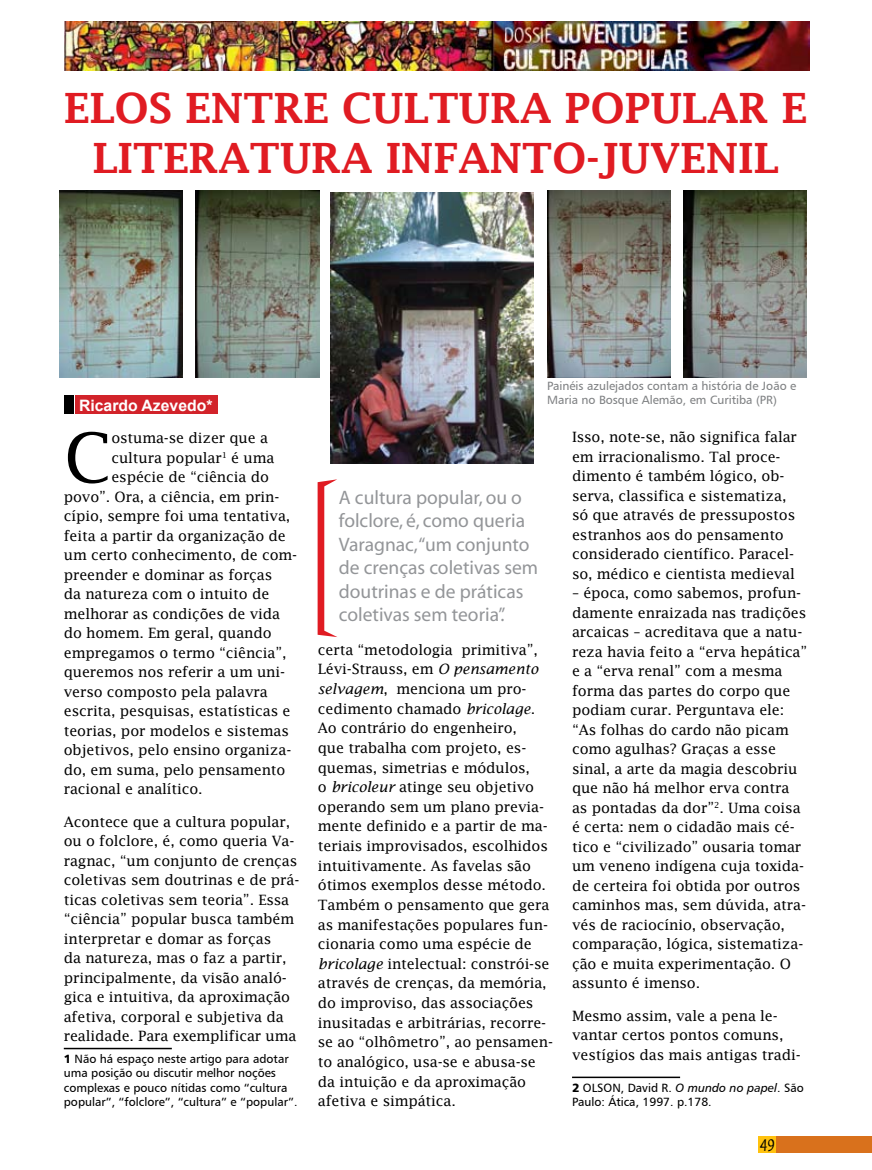
<style>
.page{position:relative;width:872px;height:1170px;background:#fff}
.page>*{position:absolute;margin:0;border:0;box-sizing:border-box;transform-origin:0 0}
.t1{font:68.25px "Lucida Fax";color:#000}
.t2{font:600 41.85px "Lucida Fax";letter-spacing:-.01em;color:#e01b22}
.t3{font:19.5px/23.4px "Myriad";color:#939598}
.t4{font:18px "Myriad Tilt";color:#000}
.t5{font:700 15.75px "Arial";color:#fff}
.t6{font:14.25px/19.5px "Lucida Fax";letter-spacing:-.01em;color:#000}
.t7{font:12px/14.4px "Humanist 777 BT Roman B";color:#000}
.t8{font:12px/14.4px "Humanist 777 BT Roman B";color:#808284}
.s1{font-style:italic}
.s2{font-family:"Humanist 777 BT Italic B"}
</style>
<div class="page">
<div style="left:775px;top:1135px;width:97px;height:17px;background:#d9711c"></div>
<div style="left:758px;top:1135px;width:17px;height:17px;background:#ffc20e"></div>
<hr style="left:64px;top:1047px;width:108px;height:2px;background:#000">
<div style="left:64px;top:395px;width:10px;height:19px;background:#000"></div>
<div style="left:75px;top:395px;width:143px;height:19px;background:#d2232a"></div>
<svg style="left:317px;top:479px;width:20px;height:158px"></svg>
<hr style="left:572px;top:1076px;width:108px;height:1px;background:#000">
<img style="left:65px;top:21px;width:744px;height:49px">
<img style="left:330px;top:193px;width:203px;height:270px">
<img style="left:60px;top:190px;width:123px;height:187px">
<img style="left:196px;top:190px;width:123px;height:187px">
<img style="left:547px;top:190px;width:123px;height:187px">
<img style="left:683px;top:190px;width:123px;height:187px">
<h2 class="t2" style="left:64px;top:84px;width:53px">ELOS</h2>
<h2 class="t2" style="left:185px;top:84px;width:87px">ENTRE</h2>
<h2 class="t2" style="left:342px;top:84px;width:252px">CULTURA POP</h2>
<h2 class="t2" style="left:650px;top:84px;width:61px">ULAR</h2>
<h2 class="t2" style="left:781px;top:84px;width:24px">E</h2>
<h2 class="t2" style="left:93px;top:134px;width:28px">LITERAT</h2>
<h2 class="t2" style="left:280px;top:134px;width:479px">URA INFANTO-JUVENIL</h2>
<p class="t5" style="left:79px;top:395px;width:135px">Ricardo Azevedo*</p>
<h1 class="t1" style="left:64px;top:418px;width:50px">C</h1>
<p class="t6" style="left:111px;top:428px;width:158px">ostuma-se dizer que a</p>
<p class="t6" style="left:111px;top:448px;width:164px">cultura popular é uma</p>
<p class="t6" style="left:111px;top:467px;width:159px">espécie de “ciência do</p>
<p class="t6" style="left:64px;top:487px;width:217px">povo”. Ora, a ciência, em prin-</p>
<p class="t6" style="left:64px;top:506px;width:228px">cípio, sempre foi uma tentativa,</p>
<p class="t6" style="left:64px;top:526px;width:224px">feita a partir da organização de</p>
<p class="t6" style="left:64px;top:545px;width:235px">um certo conhecimento, de com-</p>
<p class="t6" style="left:64px;top:565px;width:210px">preender e dominar as forças</p>
<p class="t6" style="left:64px;top:584px;width:207px">da natureza com o intuito de</p>
<p class="t6" style="left:64px;top:604px;width:218px">melhorar as condições de vida</p>
<p class="t6" style="left:64px;top:623px;width:209px">do homem. Em geral, quando</p>
<p class="t6" style="left:64px;top:643px;width:224px">empregamos o termo “ciência”,</p>
<p class="t6" style="left:64px;top:662px;width:223px">queremos nos referir a um uni-</p>
<p class="t6" style="left:64px;top:682px;width:205px">verso composto pela palavra</p>
<p class="t6" style="left:64px;top:701px;width:228px">escrita, pesquisas, estatísticas e</p>
<p class="t6" style="left:64px;top:721px;width:226px">teorias, por modelos e sistemas</p>
<p class="t6" style="left:64px;top:740px;width:229px">objetivos, pelo ensino organiza-</p>
<p class="t6" style="left:64px;top:760px;width:223px">do, em suma, pelo pensamento</p>
<p class="t6" style="left:64px;top:779px;width:140px">racional e analítico.</p>
<p class="t6" style="left:64px;top:811px;width:237px">Acontece que a cultura popular, ou o folclore, é, como queria Va&shy;ragnac, “um conjunto de crenças coletivas sem doutrinas e de prá&shy;ticas coletivas sem teoria”. Essa “ciência” popular busca também interpretar e domar as forças<br>da natureza, mas o faz a partir, principalmente, da visão analó&shy;gica e intuitiva, da aproximação afetiva, corporal e subjetiva da realidade. Para exemplificar uma</p>
<p class="t7" style="left:64px;top:1051px;width:235px;text-indent:11px">Não há espaço neste artigo para adotar uma posição ou discutir melhor noções complexas e pouco nítidas como “cultura popular”, “folclore”, “cultura” e “popular”.</p>
<p class="t8" style="left:547px;top:378px;width:251px">Painéis azulejados contam a história de João e<br>Maria no Bosque Alemão, em Curitiba (PR)</p>
<h3 class="t3" style="left:339px;top:486px;width:201px">A cultura popular, ou o folclore, é, como queria<br>Varagnac, “um conjunto de crenças coletivas sem doutrinas e de práticas coletivas sem teoria”.</h3>
<p class="t6" style="left:318px;top:639px;width:236px">certa “metodologia primitiva”,<br>Lévi-Strauss, em <span class="s1">O pensamento selvagem</span>, menciona um pro&shy;cedimento chamado <span class="s1">bricolage</span>.<br>Ao contrário do engenheiro,<br>que trabalha com projeto, es&shy;quemas, simetrias e módulos,<br>o <span class="s1">bricoleur</span> atinge seu objetivo operando sem um plano previa&shy;mente definido e a partir de ma&shy;teriais improvisados, escolhidos intuitivamente. As favelas são ótimos exemplos desse método.<br>Também o pensamento que gera as manifestações populares fun&shy;cionaria como uma espécie de <span class="s1">bricolage</span> intelectual: constrói-se através de crenças, da memória, do improviso, das associações inusitadas e arbitrárias, recorre&shy;se ao “olhômetro”, ao pensamen&shy;to analógico, usa-se e abusa-se da intuição e da aproximação afetiva e simpática.</p>
<p class="t6" style="left:572px;top:427px;width:226px">Isso, note-se, não significa falar em irracionalismo. Tal proce&shy;dimento é também lógico, ob&shy;serva, classifica e sistematiza, só que através de pressupostos estranhos aos do pensamento considerado científico. Paracel&shy;so, médico e cientista medieval</p>
<p class="t6" style="left:572px;top:583px;width:237px">– época, como sabemos, profun&shy;damente enraizada nas tradições arcaicas – acreditava que a natu&shy;reza havia feito a “erva hepática” e a “erva renal” com a mesma forma das partes do corpo que podiam curar. Perguntava ele: “As folhas do cardo não picam como agulhas? Graças a esse sinal, a arte da magia descobriu que não há melhor erva contra as pontadas da dor” . Uma coisa é certa: nem o cidadão mais cé&shy;tico e “civilizado” ousaria tomar um veneno indígena cuja toxida&shy;de certeira foi obtida por outros caminhos mas, sem dúvida, atra&shy;vés de raciocínio, observação, comparação, lógica, sistematiza&shy;ção e muita experimentação. O assunto é imenso.</p>
<p class="t6" style="left:572px;top:1005px;width:230px">Mesmo assim, vale a pena le&shy;vantar certos pontos comuns, vestígios das mais antigas tradi-</p>
<p class="t7" style="left:572px;top:1080px;width:233px;text-indent:11px">OLSON, David R. <span class="s2">O mundo no papel</span>. São<br>Paulo: Ática, 1997. p.178.</p>
<p class="t4" style="left:760px;top:1134px;width:8px">49</p>
</div>
